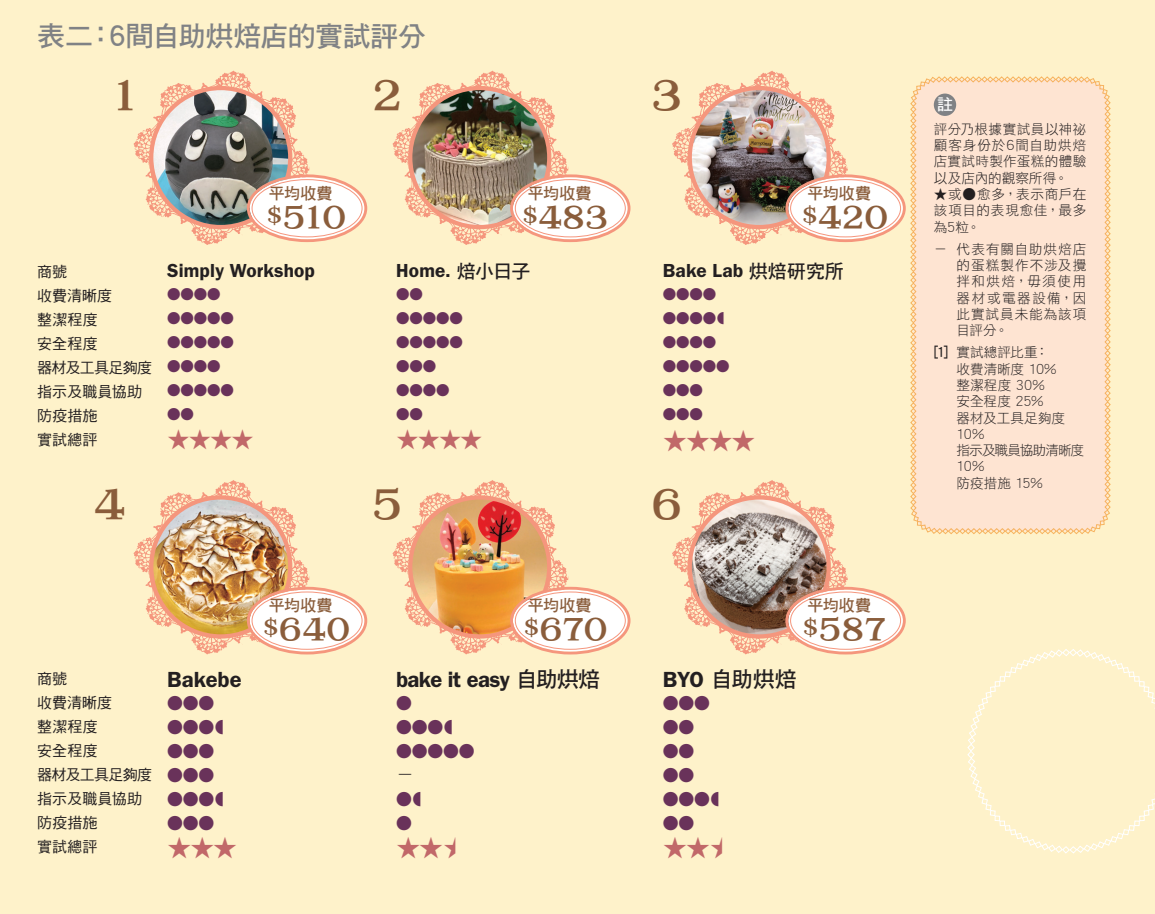
<style>
.page{position:relative;width:1155px;height:914px;background:#fef2ca}
.page>*{position:absolute;margin:0;border:0;box-sizing:border-box;transform-origin:0 0}
.t1{font:48px "DF Shi Yi HK W5";color:#8a5d3b}
.t2{font:36px "DF Shi Yi HK W5";letter-spacing:-.04em;color:#8a5d3b}
.t3{font:500 30px "ITC Zapf Dingbatsfor CC";color:#c16869}
.t4{font:28px "DF Hei HK W7";letter-spacing:-.02em;color:#808285}
.t5{font:500 28px "ITC Zapf Dingbatsfor CC";color:#c16869}
.t6{font:600 22px "ITC Franklin Gothic Std";letter-spacing:-.02em;color:#231f20}
.t7{font:22px "DF Hei HK W7";color:#231f20}
.t8{font:500 20px "ITC Zapf Dingbatsfor CC";color:#69325a}
.t9{font:600 19px "ITC Franklin Gothic Std";letter-spacing:.005em;color:#231f20}
.t10{font:18px "DF Hei HK W3";color:#231f20}
.t11{font:500 17px "ITC Zapf Dingbatsfor CC";color:#69325a}
.t12{font:16px "DF Hei HK W7";letter-spacing:.005em;color:#8a5d3b}
.t13{font:16px "DF Hei HK W7";color:#fff}
.t14{font:15px/24px "DF Hei HK W5";letter-spacing:.005em;color:#231f20}
.t15{font:13.6px/16.4px "DF Hei HK W3";letter-spacing:.03em;color:#231f20;text-align:justify}
.t16{font:13.6px/16.4px "DF Hei HK W3";letter-spacing:-.01em;color:#231f20}
.s1{font-family:"DF Hei HK W7";font-weight:400}
.s2{font-family:"DF Hei HK W7"}
.s3{font-family:"ITC Franklin Gothic Std";font-weight:600}
</style>
<div class="page">
<svg style="left:910px;top:76px;width:201px;height:458px"></svg>
<svg style="left:133px;top:71px;width:176px;height:174px"></svg>
<svg style="left:133px;top:480px;width:176px;height:174px"></svg>
<svg style="left:392px;top:71px;width:176px;height:174px"></svg>
<svg style="left:392px;top:480px;width:176px;height:174px"></svg>
<svg style="left:672px;top:71px;width:176px;height:174px"></svg>
<svg style="left:672px;top:480px;width:176px;height:174px"></svg>
<img style="left:151px;top:88px;width:139px;height:139px;border-radius:69px">
<div style="left:149px;top:86px;width:143px;height:143px;border:4px solid #f5967d;border-radius:50%"></div>
<img style="left:151px;top:497px;width:139px;height:139px;border-radius:69px">
<div style="left:149px;top:495px;width:143px;height:143px;border:4px solid #f5967d;border-radius:50%"></div>
<img style="left:410px;top:88px;width:139px;height:139px;border-radius:69px">
<div style="left:408px;top:86px;width:143px;height:143px;border:4px solid #f5967d;border-radius:50%"></div>
<img style="left:410px;top:497px;width:139px;height:139px;border-radius:69px">
<div style="left:408px;top:495px;width:143px;height:143px;border:4px solid #f5967d;border-radius:50%"></div>
<img style="left:690px;top:88px;width:139px;height:139px;border-radius:69px">
<div style="left:688px;top:86px;width:143px;height:143px;border:4px solid #f5967d;border-radius:50%"></div>
<img style="left:690px;top:497px;width:139px;height:139px;border-radius:69px">
<div style="left:688px;top:495px;width:143px;height:143px;border:4px solid #f5967d;border-radius:50%"></div>
<div style="left:250px;top:177px;width:114px;height:62px;background:#fff;border-radius:50%"></div>
<div style="left:247px;top:174px;width:120px;height:68px;border:3px solid #f5967d;border-radius:50%"></div>
<div style="left:252px;top:179px;width:111px;height:58px;border:1px solid #f5967d;border-radius:50%"></div>
<div style="left:250px;top:590px;width:114px;height:62px;background:#fff;border-radius:50%"></div>
<div style="left:247px;top:587px;width:120px;height:67px;border:3px solid #f5967d;border-radius:50%"></div>
<div style="left:252px;top:591px;width:111px;height:59px;border:1px solid #f5967d;border-radius:50%"></div>
<div style="left:513px;top:177px;width:115px;height:62px;background:#fff;border-radius:50%"></div>
<div style="left:510px;top:174px;width:120px;height:68px;border:3px solid #f5967d;border-radius:50%"></div>
<div style="left:515px;top:179px;width:111px;height:58px;border:1px solid #f5967d;border-radius:50%"></div>
<div style="left:513px;top:590px;width:115px;height:62px;background:#fff;border-radius:50%"></div>
<div style="left:510px;top:587px;width:120px;height:67px;border:3px solid #f5967d;border-radius:50%"></div>
<div style="left:515px;top:591px;width:111px;height:59px;border:1px solid #f5967d;border-radius:50%"></div>
<div style="left:788px;top:177px;width:115px;height:62px;background:#fff;border-radius:50%"></div>
<div style="left:785px;top:174px;width:121px;height:68px;border:3px solid #f5967d;border-radius:50%"></div>
<div style="left:790px;top:179px;width:111px;height:58px;border:1px solid #f5967d;border-radius:50%"></div>
<div style="left:788px;top:590px;width:115px;height:62px;background:#fff;border-radius:50%"></div>
<div style="left:785px;top:587px;width:121px;height:67px;border:3px solid #f5967d;border-radius:50%"></div>
<div style="left:790px;top:591px;width:111px;height:59px;border:1px solid #f5967d;border-radius:50%"></div>
<svg style="left:967px;top:649px;width:188px;height:205px"></svg>
<div style="left:934px;top:94px;width:22px;height:22px;background:#808285;border-radius:50%"></div>
<h3 class="t4" style="left:37px;top:22px;width:390px">表二：6間自助烘焙店的實試評分</h3>
<h1 class="t1" style="left:109px;top:68px;width:34px">1</h1>
<h1 class="t1" style="left:371px;top:68px;width:34px">2</h1>
<h1 class="t1" style="left:650px;top:68px;width:34px">3</h1>
<p class="t13" style="left:937px;top:96px;width:17px">註</p>
<p class="t14" style="left:37px;top:260px;width:117px">商號<br>收費清晰度<br>整潔程度<br>安全程度<br>器材及工具足夠度指示及職員協助防疫措施<br>實試總評</p>
<h1 class="t1" style="left:93px;top:477px;width:34px">4</h1>
<p class="t12" style="left:269px;top:185px;width:65px">平均收費</p>
<h2 class="t2" style="left:267px;top:197px;width:82px"><sup>$</sup>510</h2>
<h3 class="t9" style="left:167px;top:259px;width:149px">Simply Workshop</h3>
<p class="t11" style="left:167px;top:286px;width:55px">●●●●</p>
<p class="t11" style="left:167px;top:310px;width:68px">●●●●●</p>
<p class="t11" style="left:167px;top:334px;width:68px">●●●●●</p>
<p class="t11" style="left:167px;top:358px;width:55px">●●●●</p>
<p class="t11" style="left:167px;top:382px;width:68px">●●●●●</p>
<h3 class="t5" style="left:167px;top:426px;width:88px">★★★★</h3>
<p class="t12" style="left:528px;top:185px;width:65px">平均收費</p>
<h2 class="t2" style="left:522px;top:197px;width:88px"><sup>$</sup>483</h2>
<h3 class="t9" style="left:396px;top:259px;width:136px">Home. <span class="s1">焙小日子</span></h3>
<p class="t11" style="left:396px;top:310px;width:68px">●●●●●</p>
<p class="t11" style="left:396px;top:334px;width:68px">●●●●●</p>
<p class="t11" style="left:396px;top:358px;width:42px">●●●</p>
<p class="t11" style="left:396px;top:382px;width:55px">●●●●</p>
<h3 class="t5" style="left:396px;top:426px;width:88px">★★★★</h3>
<h1 class="t1" style="left:371px;top:477px;width:34px">5</h1>
<p class="t12" style="left:807px;top:185px;width:65px">平均收費</p>
<h2 class="t2" style="left:802px;top:197px;width:88px"><sup>$</sup>420</h2>
<h3 class="t9" style="left:663px;top:259px;width:183px">Bake Lab <span class="s1">烘焙研究所</span></h3>
<p class="t11" style="left:663px;top:286px;width:55px">●●●●</p>
<p class="t11" style="left:663px;top:310px;width:55px">●●●●</p>
<p class="t11" style="left:663px;top:334px;width:55px">●●●●</p>
<p class="t11" style="left:663px;top:358px;width:68px">●●●●●</p>
<p class="t11" style="left:663px;top:382px;width:42px">●●●</p>
<p class="t11" style="left:663px;top:406px;width:42px">●●●</p>
<h3 class="t3" style="left:663px;top:426px;width:94px">★★★★</h3>
<h1 class="t1" style="left:650px;top:477px;width:34px">6</h1>
<p class="t15" style="left:934px;top:121px;width:154px">評分乃根據實試員以神祕顧客身份於6間自助烘焙店實試時製作蛋糕的體驗以及店內的觀察所得。</p>
<p class="t15" style="left:934px;top:186px;width:154px">★或●愈多，表示商戶在該項目的表現愈佳，最多為5粒。</p>
<p class="t15" style="left:956px;top:240px;width:131px;text-indent:-23px">－ 代表有關自助烘焙店的蛋糕製作不涉及攪拌和烘焙，毋須使用器材或電器設備，因此實試員未能為該項目評分。</p>
<p class="t16" style="left:956px;top:344px;width:129px;text-indent:-23px"><span class="s2">[1]</span> 實試總評比重：<br>收費清晰度 10%<br>整潔程度 30%<br>安全程度 25%<br>器材及工具足夠度<br>10%<br>指示及職員協助清晰度<br>10%<br>防疫措施 15%</p>
<p class="t12" style="left:269px;top:597px;width:65px">平均收費</p>
<p class="t12" style="left:528px;top:597px;width:65px">平均收費</p>
<p class="t12" style="left:807px;top:597px;width:65px">平均收費</p>
<h2 class="t2" style="left:263px;top:609px;width:89px"><sup>$</sup>640</h2>
<h2 class="t2" style="left:523px;top:609px;width:86px"><sup>$</sup>670</h2>
<h2 class="t2" style="left:803px;top:609px;width:87px"><sup>$</sup>587</h2>
<p class="t14" style="left:37px;top:667px;width:117px">商號<br>收費清晰度<br>整潔程度<br>安全程度<br>器材及工具足夠度指示及職員協助防疫措施<br>實試總評</p>
<h3 class="t6" style="left:167px;top:666px;width:76px">Bakebe</h3>
<h3 class="t8" style="left:167px;top:693px;width:49px">●●●</h3>
<h3 class="t8" style="left:167px;top:717px;width:49px">●●●</h3>
<h3 class="t8" style="left:167px;top:741px;width:49px">●●●</h3>
<h3 class="t8" style="left:167px;top:765px;width:49px">●●●</h3>
<h3 class="t8" style="left:167px;top:789px;width:49px">●●●</h3>
<h3 class="t8" style="left:167px;top:813px;width:49px">●●●</h3>
<h3 class="t3" style="left:167px;top:833px;width:72px">★★★</h3>
<h3 class="t6" style="left:396px;top:666px;width:206px">bake it easy <span class="s1">自助烘焙</span></h3>
<h3 class="t8" style="left:396px;top:693px;width:17px">●</h3>
<h3 class="t8" style="left:396px;top:717px;width:49px">●●●</h3>
<h3 class="t8" style="left:396px;top:741px;width:80px">●●●●●</h3>
<h3 class="t10" style="left:396px;top:765px;width:19px">－</h3>
<h3 class="t7" style="left:663px;top:668px;width:135px"><span class="s3">BYO</span> 自助烘焙</h3>
<h3 class="t8" style="left:663px;top:693px;width:49px">●●●</h3>
<h3 class="t8" style="left:663px;top:789px;width:49px">●●●</h3>
</div>
